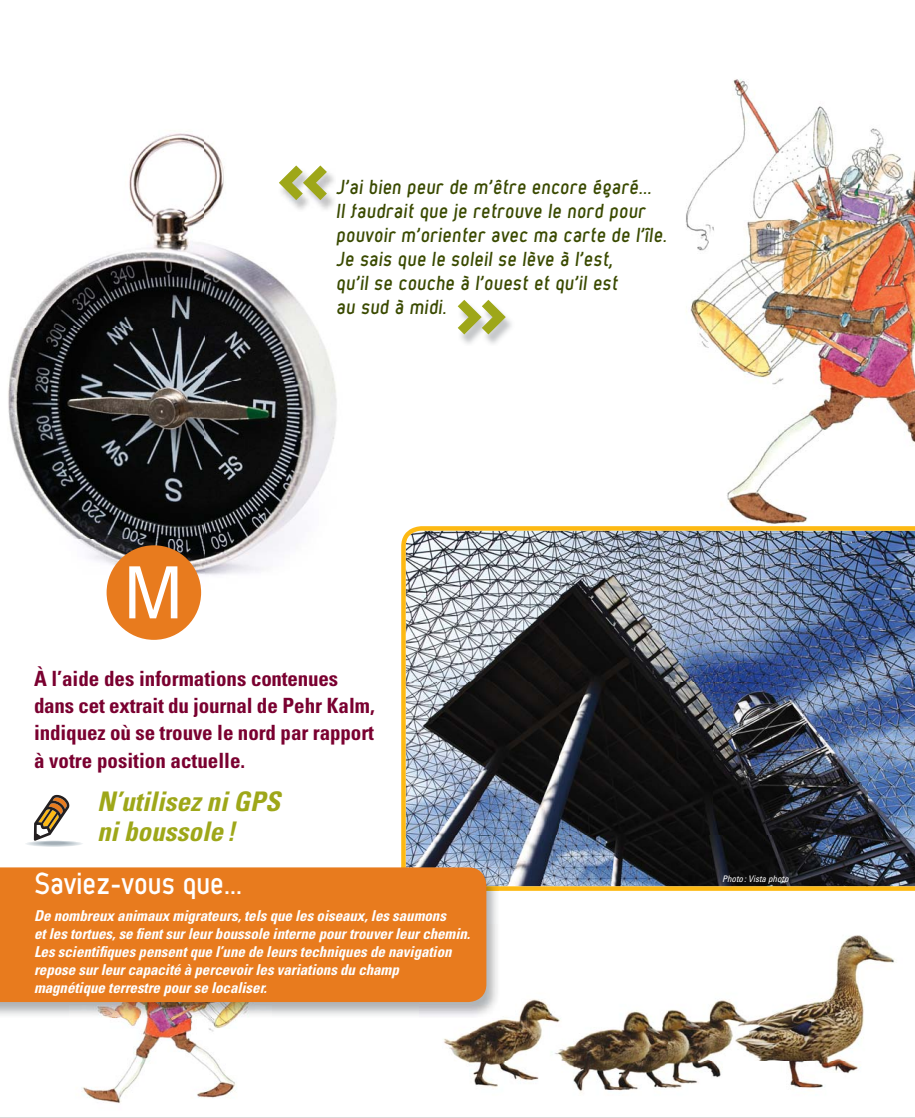
<style>
.page{position:relative;width:915px;height:1118px;background:#fff}
.page>*{position:absolute;margin:0;border:0;box-sizing:border-box;transform-origin:0 0}
.t1{font:condensed 72px "Univers";color:#fff}
.t2{font:italic 700 condensed 27px/30px "Univers";color:#9ea719}
.t3{font:500 27px "Blys";letter-spacing:-.02em;color:#fff}
.t4{font:700 condensed 21px/27px "Univers";letter-spacing:-.005em;color:#7a0030}
.t5{font:500 18px/24px "Blys";color:#3a4a00}
.t6{font:italic 700 condensed 15px/18px "Univers";letter-spacing:-.005em;color:#fff}
.t7{font:italic condensed 9px "Univers";color:#fff}
</style>
<div class="page">
<img style="left:0;top:79px;width:915px;height:1024px">
<p class="t5" style="left:336px;top:176px;width:335px">J’ai bien peur de m’être encore égaré...<br>Il faudrait que je retrouve le nord pour pouvoir m’orienter avec ma carte de l’île.<br>Je sais que le soleil se lève à l’est,<br>qu’il se couche à l’ouest et qu’il est<br>au sud à midi.</p>
<h1 class="t1" style="left:123px;top:566px;width:61px">M</h1>
<h3 class="t4" style="left:34px;top:667px;width:342px">À l’aide des informations contenues dans cet extrait du journal de Pehr Kalm, indiquez où se trouve le nord par rapport à votre position actuelle.</h3>
<h2 class="t2" style="left:97px;top:789px;width:185px">N’utilisez ni GPS ni boussole !</h2>
<h2 class="t3" style="left:34px;top:871px;width:210px">Saviez-vous que...</h2>
<p class="t6" style="left:34px;top:907px;width:438px">De nombreux animaux migrateurs, tels que les oiseaux, les saumons<br>et les tortues, se fient sur leur boussole interne pour trouver leur chemin.<br>Les scientifiques pensent que l’une de leurs techniques de navigation repose sur leur capacité à percevoir les variations du champ magnétique terrestre pour se localiser.</p>
<p class="t7" style="left:722px;top:875px;width:68px">Photo : Vista photo</p>
</div>
